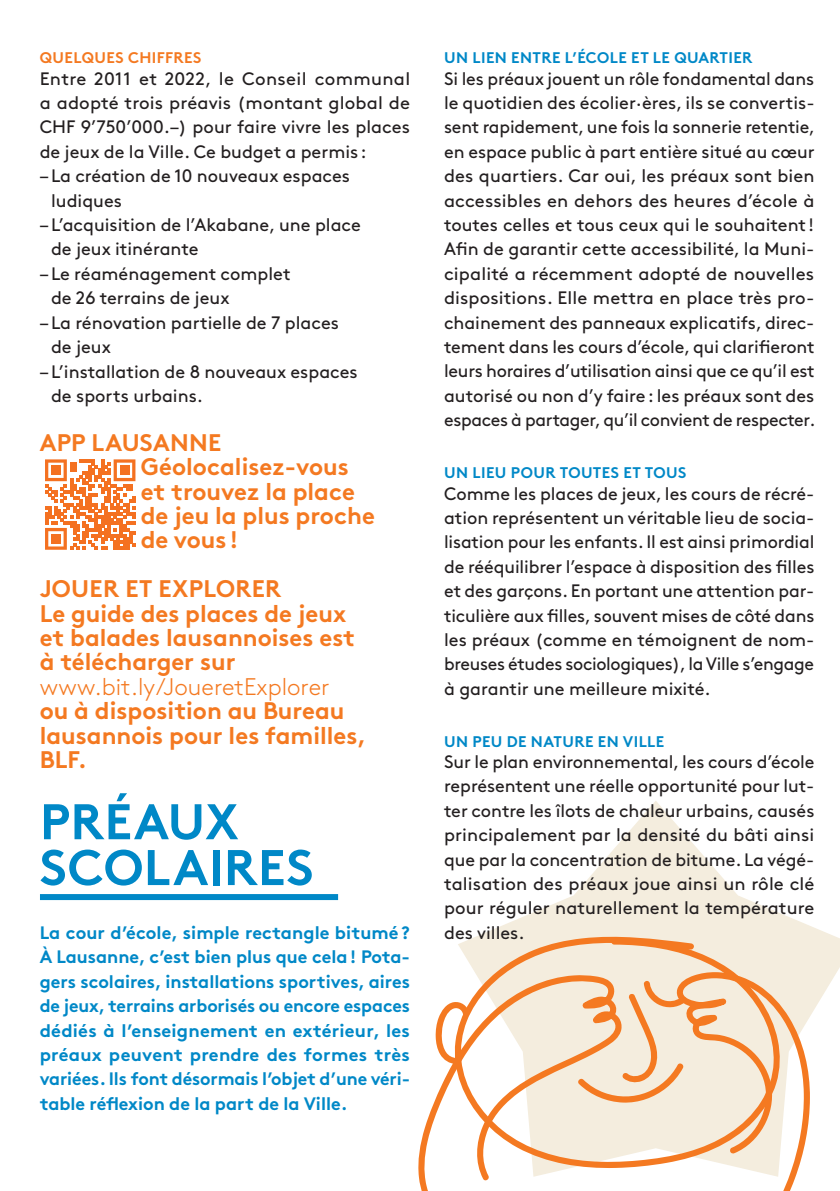
<style>
.page{position:relative;width:840px;height:1191px;background:#fff}
.page>*{position:absolute;margin:0;border:0;box-sizing:border-box;transform-origin:0 0}
.t1{font:700 50px/45.8px "Brown Std";letter-spacing:.01em;color:#0088c7}
.t2{font:700 24px/24.4px "Brown Std";color:#f47921}
.t3{font:300 24px "Brown Std";color:#f47921}
.t4{font:18px/24.4px "Brown Std";color:#231f20}
.t5{font:700 18px/24.4px "Brown Std";color:#0088c7}
.t6{font:700 15.4px "Brown Std";letter-spacing:.025em;color:#0088c7}
.t7{font:700 15.4px "Brown Std";letter-spacing:.025em;color:#f47921}
</style>
<div class="page">
<svg style="left:483px;top:801px;width:356px;height:315px"></svg>
<svg style="left:458px;top:934px;width:322px;height:41px;background:#f4ddc5"></svg>
<svg style="left:418px;top:975px;width:158px;height:216px"></svg>
<svg style="left:576px;top:972px;width:233px;height:219px"></svg>
<div style="left:40px;top:894px;width:298px;height:6px;background:#0088c7"></div>
<svg style="left:45px;top:459px;width:90px;height:91px"></svg>
<div style="left:51px;top:465px;width:10px;height:10px;background:#f47121"></div>
<div style="left:120px;top:465px;width:9px;height:10px;background:#f47121"></div>
<div style="left:51px;top:534px;width:10px;height:9px;background:#f47121"></div>
<p class="t7" style="left:40px;top:49px;width:163px">QUELQUES CHIFFRES</p>
<p class="t4" style="left:40px;top:66px;width:372px;text-align:justify">Entre 2011 et 2022, le Conseil communal a adopté trois préavis (montant global de CHF 9’750’000.–) pour faire vivre les places de jeux de la Ville. Ce budget a permis :</p>
<p class="t4" style="left:51px;top:164px;width:300px;text-indent:-11px">– La création de 10 nouveaux espaces ludiques</p>
<p class="t4" style="left:51px;top:213px;width:311px;text-indent:-11px">– L’acquisition de l’Akabane, une place de jeux itinérante</p>
<p class="t4" style="left:51px;top:261px;width:241px;text-indent:-11px">– Le réaménagement complet de 26 terrains de jeux</p>
<p class="t4" style="left:51px;top:310px;width:289px;text-indent:-11px">– La rénovation partielle de 7 places de jeux</p>
<p class="t4" style="left:51px;top:359px;width:308px;text-indent:-11px">– L’installation de 8 nouveaux espaces de sports urbains.</p>
<h2 class="t2" style="left:141px;top:430px;width:235px;text-indent:-101px">APP LAUSANNE<br>Géolocalisez-vous et trouvez la place de jeu la plus proche de vous !</h2>
<h2 class="t2" style="left:40px;top:576px;width:316px">JOUER ET EXPLORER<br>Le guide des places de jeux et balades lausannoises est à télécharger sur</h2>
<h2 class="t3" style="left:40px;top:673px;width:291px">www.bit.ly/JoueretExplorer</h2>
<h2 class="t2" style="left:40px;top:698px;width:328px">ou à disposition au Bureau lausannois pour les familles,<br>BLF.</h2>
<h1 class="t1" style="left:40px;top:798px;width:275px">PRÉAUX<br>SCOLAIRES</h1>
<p class="t5" style="left:40px;top:920px;width:372px">La cour d’école, simple rectangle bitumé ?<br>À Lausanne, c’est bien plus que cela! Pota&shy;gers scolaires, installations sportives, aires de jeux, terrains arborisés ou encore espaces dédiés à l’enseignement en extérieur, les préaux peuvent prendre des formes très variées. Ils font désormais l’objet d’une véri&shy;table réflexion de la part de la Ville.</p>
<p class="t6" style="left:444px;top:49px;width:310px">UN LIEN ENTRE L’ÉCOLE ET LE QUARTIER</p>
<p class="t4" style="left:444px;top:66px;width:372px;text-align:justify">Si les préaux jouent un rôle fondamental dans le quotidien des écolier·ères, ils se convertis&shy;sent rapidement, une fois la sonnerie retentie, en espace public à part entière situé au cœur des quartiers. Car oui, les préaux sont bien accessibles en dehors des heures d’école à toutes celles et tous ceux qui le souhaitent !<br>Afin de garantir cette accessibilité, la Muni&shy;cipalité a récemment adopté de nouvelles dispositions. Elle mettra en place très pro&shy;chainement des panneaux explicatifs, direc&shy;tement dans les cours d’école, qui clarifieront leurs horaires d’utilisation ainsi que ce qu’il est autorisé ou non d’y faire: les préaux sont des espaces à partager, qu’il convient de respecter.</p>
<p class="t6" style="left:444px;top:463px;width:243px">UN LIEU POUR TOUTES ET TOUS</p>
<p class="t4" style="left:444px;top:481px;width:372px;text-align:justify">Comme les places de jeux, les cours de récré&shy;ation représentent un véritable lieu de socia&shy;lisation pour les enfants. Il est ainsi primordial de rééquilibrer l’espace à disposition des filles et des garçons. En portant une attention par&shy;ticulière aux filles, souvent mises de côté dans les préaux (comme en témoignent de nom&shy;breuses études sociologiques), la Ville s’engage à garantir une meilleure mixité.</p>
<p class="t6" style="left:444px;top:732px;width:221px">UN PEU DE NATURE EN VILLE</p>
<p class="t4" style="left:444px;top:749px;width:372px;text-align:justify">Sur le plan environnemental, les cours d’école représentent une réelle opportunité pour lut&shy;ter contre les îlots de chaleur urbains, causés principalement par la densité du bâti ainsi que par la concentration de bitume. La végé&shy;talisation des préaux joue ainsi un rôle clé pour réguler naturellement la température des villes.</p>
</div>
